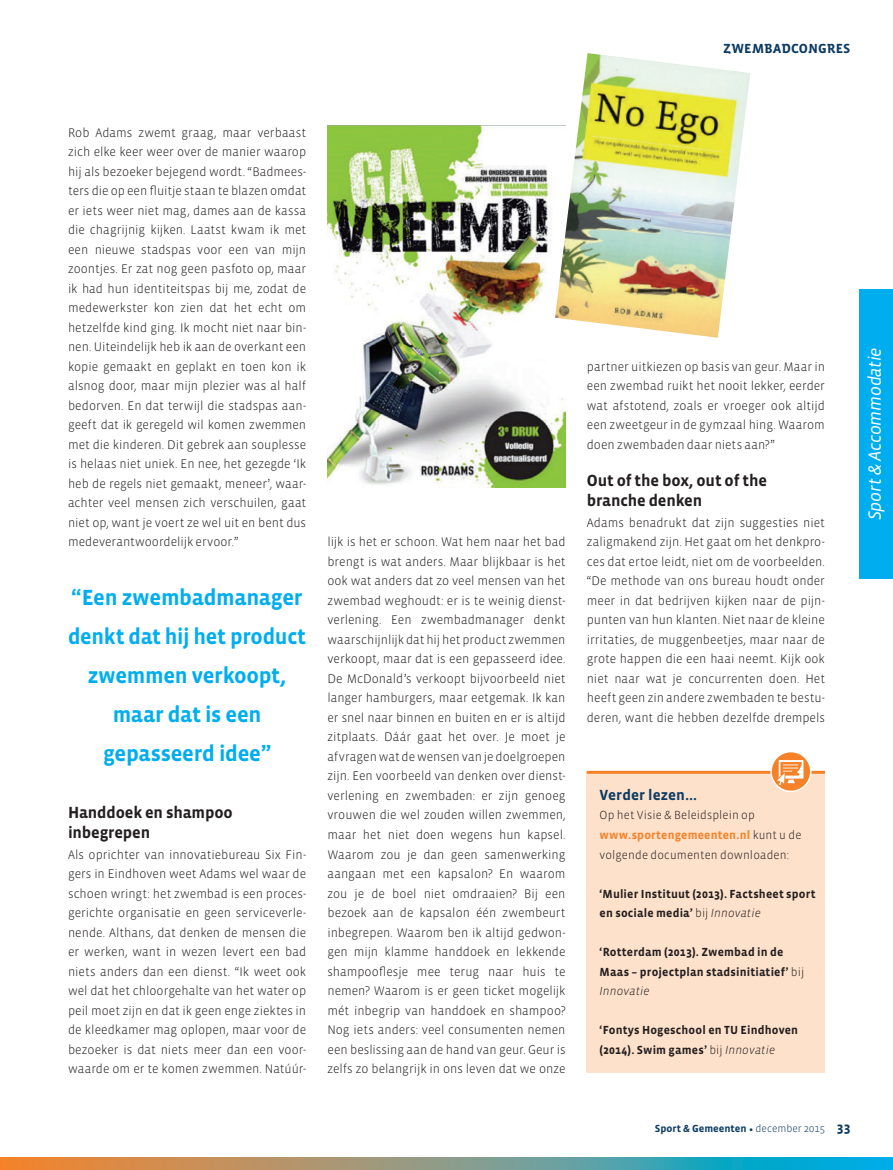
<style>
.page{position:relative;width:893px;height:1170px;background:#fff}
.page>*{position:absolute;margin:0;border:0;box-sizing:border-box;transform-origin:0 0}
.t1{font:700 22.5px/39px "Vista Sans";letter-spacing:-.015em;color:#00aeef;text-align:center}
.t2{font:italic 18px "Vista Sans";letter-spacing:-.02em;color:#fff}
.t3{font:700 16.5px/19.5px "Vista Sans";letter-spacing:-.01em;color:#231f20}
.t4{font:700 15px "Vista Sans";letter-spacing:.005em;color:#0c3b63}
.t5{font:700 13.5px "Vista Sans Alt";letter-spacing:.005em;color:#0c3b63}
.t6{font:700 13.5px "Vista Sans";color:#0c3b63}
.t7{font:300 12.75px/19.5px "Vista Sans";color:#231f20;text-align:justify}
.t8{font:700 12px/19.5px "Vista Sans";letter-spacing:.015em;color:#231f20}
.t9{font:300 12px/19.5px "Vista Sans";letter-spacing:.01em;color:#231f20}
.t10{font:700 10.5px "Vista Sans";color:#0c3b63}
.s1{font-weight:700;color:#f58229}
.s2{font-weight:300}
.s3{font-weight:300;font-style:italic}
.s4{font-family:"Minion Pro";font-weight:400}
</style>
<div class="page">
<svg style="left:0;top:1157px;width:893px;height:12px"></svg>
<div style="left:859px;top:289px;width:34px;height:289px;background:#00aeef"></div>
<div style="left:587px;top:772px;width:238px;height:301px;background:#fee1ca"></div>
<hr style="left:587px;top:770px;width:238px;height:3px;background:#f58229">
<svg style="left:771px;top:751px;width:40px;height:40px"></svg>
<div style="left:770px;top:750px;width:41px;height:42px;border:1px solid #fff;border-radius:50%"></div>
<svg style="left:776px;top:760px;width:27px;height:26px"></svg>
<img style="left:327px;top:125px;width:239px;height:363px">
<img style="left:555px;top:53px;width:195px;height:285px">
<p class="t5" style="left:723px;top:41px;width:129px">ZWEMBADCONGRES</p>
<p class="t7" style="left:68px;top:123px;width:240px">Rob Adams zwemt graag, maar verbaast zich elke keer weer over de manier waarop hij als bezoeker bejegend wordt. “Badmees&shy;ters die op een fluitje staan te blazen omdat er iets weer niet mag, dames aan de kassa die chagrijnig kijken. Laatst kwam ik met een nieuwe stadspas voor een van mijn zoontjes. Er zat nog geen pasfoto op, maar ik had hun identiteitspas bij me, zodat de medewerkster kon zien dat het echt om hetzelfde kind ging. Ik mocht niet naar bin&shy;nen. Uiteindelijk heb ik aan de overkant een kopie gemaakt en geplakt en toen kon ik alsnog door, maar mijn plezier was al half bedorven. En dat terwijl die stadspas aan&shy;geeft dat ik geregeld wil komen zwemmen met die kinderen. Dit gebrek aan souplesse is helaas niet uniek. En nee, het gezegde ‘Ik heb de regels niet gemaakt, meneer’, waar&shy;achter veel mensen zich verschuilen, gaat niet op, want je voert ze wel uit en bent dus medeverantwoordelijk ervoor.”</p>
<h1 class="t1" style="left:68px;top:578px;width:240px">“Een zwembadmanager denkt dat hij het product zwemmen verkoopt, maar dat is een gepasseerd idee”</h1>
<p class="t3" style="left:68px;top:803px;width:166px">Handdoek en shampoo inbegrepen</p>
<p class="t7" style="left:68px;top:844px;width:240px">Als oprichter van innovatiebureau Six Fin&shy;gers in Eindhoven weet Adams wel waar de schoen wringt: het zwembad is een proces&shy;gerichte organisatie en geen serviceverle&shy;nende. Althans, dat denken de mensen die er werken, want in wezen levert een bad niets anders dan een dienst. “Ik weet ook wel dat het chloorgehalte van het water op peil moet zijn en dat ik geen enge ziektes in de kleedkamer mag oplopen, maar voor de bezoeker is dat niets meer dan een voor&shy;waarde om er te komen zwemmen. Natúúr-</p>
<p class="t7" style="left:327px;top:532px;width:240px">lijk is het er schoon. Wat hem naar het bad brengt is wat anders. Maar blijkbaar is het ook wat anders dat zo veel mensen van het zwembad weghoudt: er is te weinig dienst&shy;verlening. Een zwembadmanager denkt waarschijnlijk dat hij het product zwemmen verkoopt, maar dat is een gepasseerd idee.<br>De McDonald’s verkoopt bijvoorbeeld niet langer hamburgers, maar eetgemak. Ik kan er snel naar binnen en buiten en er is altijd zitplaats. Dáár gaat het over. Je moet je afvragen wat de wensen van je doelgroepen zijn. Een voorbeeld van denken over dienst&shy;verlening en zwembaden: er zijn genoeg vrouwen die wel zouden willen zwemmen, maar het niet doen wegens hun kapsel.<br>Waarom zou je dan geen samenwerking aangaan met een kapsalon? En waarom zou je de boel niet omdraaien? Bij een bezoek aan de kapsalon één zwembeurt inbegrepen. Waarom ben ik altijd gedwon&shy;gen mijn klamme handdoek en lekkende shampooflesje mee terug naar huis te nemen? Waarom is er geen ticket mogelijk mét inbegrip van handdoek en shampoo?<br>Nog iets anders: veel consumenten nemen een beslissing aan de hand van geur. Geur is zelfs zo belangrijk in ons leven dat we onze</p>
<p class="t7" style="left:587px;top:357px;width:240px">partner uitkiezen op basis van geur. Maar in een zwembad ruikt het nooit lekker, eerder wat afstotend, zoals er vroeger ook altijd een zweetgeur in de gymzaal hing. Waarom doen zwembaden daar niets aan?”</p>
<p class="t3" style="left:587px;top:471px;width:182px">Out of the box, out of the branche denken</p>
<p class="t7" style="left:587px;top:513px;width:240px">Adams benadrukt dat zijn suggesties niet zaligmakend zijn. Het gaat om het denkpro&shy;ces dat ertoe leidt, niet om de voorbeelden. “De methode van ons bureau houdt onder meer in dat bedrijven kijken naar de pijn&shy;punten van hun klanten. Niet naar de kleine irritaties, de muggenbeetjes, maar naar de grote happen die een haai neemt. Kijk ook niet naar wat je concurrenten doen. Het heeft geen zin andere zwembaden te bestu&shy;deren, want die hebben dezelfde drempels</p>
<p class="t4" style="left:600px;top:787px;width:99px">Verder lezen…</p>
<p class="t9" style="left:600px;top:805px;width:203px">Op het Visie &amp; Beleidsplein op <span class="s1">www.sportengemeenten.nl</span> kunt u de volgende documenten downloaden:</p>
<p class="t8" style="left:600px;top:883px;width:218px">‘Mulier Instituut (2013). Factsheet sport en sociale media’ <span class="s2">bij</span> <span class="s3">Innovatie</span></p>
<p class="t8" style="left:600px;top:942px;width:206px">‘Rotterdam (2013). Zwembad in de<br>Maas – projectplan stadsinitiatief’ <span class="s2">bij<br></span><span class="s3">Innovatie</span></p>
<p class="t8" style="left:600px;top:1020px;width:200px">‘Fontys Hogeschool en TU Eindhoven (2014). Swim games’ <span class="s2">bij</span> <span class="s3">Innovatie</span></p>
<h2 class="t2" style="left:866px;top:520px;width:174px;rotate:-90deg">Sport &amp; Accommodatie</h2>
<p class="t10" style="left:655px;top:1122px;width:172px">Sport &amp; Gemeenten <span class="s4">•</span> <span class="s2">december 2015</span></p>
<p class="t6" style="left:837px;top:1120px;width:15px">33</p>
</div>
